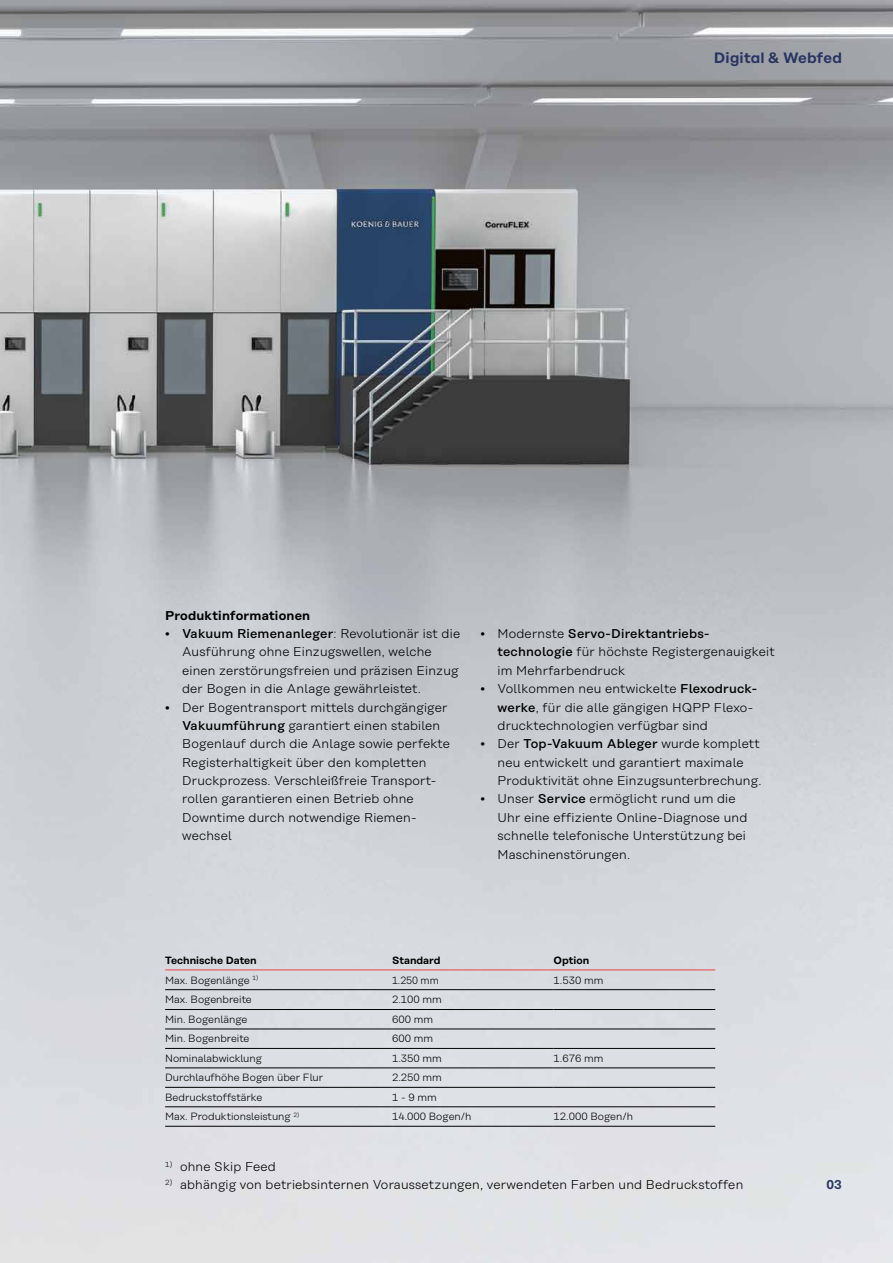
<style>
.page{position:relative;width:893px;height:1263px;background:#fff}
.page>*{position:absolute;margin:0;border:0;box-sizing:border-box;transform-origin:0 0}
.t1{font:600 15px "Koenig&Bauer H";letter-spacing:.015em;color:#283462}
.t2{font:300 12.75px/18.3px "Koenig&Bauer T";letter-spacing:.015em;color:#000}
.t3{font:600 12.75px "Koenig&Bauer T";letter-spacing:.015em;color:#000}
.t4{font:600 12.75px "Koenig&Bauer H";color:#283462}
.t5{font:300 10.5px "Koenig&Bauer T";color:#000}
.t6{font:600 10.5px "Koenig&Bauer T";color:#000}
.t7{font:300 10.5px "Koenig&Bauer T";color:#000;scale:.94 1}
.s1{font-weight:500}
</style>
<div class="page">
<img style="left:0;top:0;width:893px;height:1263px">
<hr style="left:165px;top:1087px;width:227px;height:1px;background:#000">
<hr style="left:392px;top:1087px;width:162px;height:1px;background:#000">
<hr style="left:554px;top:1087px;width:161px;height:1px;background:#000">
<hr style="left:165px;top:1106px;width:227px;height:1px;background:#000">
<hr style="left:392px;top:1106px;width:162px;height:1px;background:#000">
<hr style="left:554px;top:1106px;width:161px;height:1px;background:#000">
<hr style="left:165px;top:969px;width:227px;height:1px;background:#e74346">
<hr style="left:392px;top:969px;width:162px;height:1px;background:#e74346">
<hr style="left:554px;top:969px;width:161px;height:1px;background:#e74346">
<hr style="left:165px;top:1009px;width:227px;height:1px;background:#000">
<hr style="left:392px;top:1009px;width:162px;height:1px;background:#000">
<hr style="left:554px;top:1009px;width:161px;height:1px;background:#000">
<hr style="left:165px;top:1029px;width:227px;height:1px;background:#000">
<hr style="left:392px;top:1029px;width:162px;height:1px;background:#000">
<hr style="left:554px;top:1029px;width:161px;height:1px;background:#000">
<hr style="left:165px;top:1048px;width:227px;height:1px;background:#000">
<hr style="left:392px;top:1048px;width:162px;height:1px;background:#000">
<hr style="left:554px;top:1048px;width:161px;height:1px;background:#000">
<hr style="left:165px;top:1067px;width:227px;height:1px;background:#000">
<hr style="left:392px;top:1067px;width:162px;height:1px;background:#000">
<hr style="left:554px;top:1067px;width:161px;height:1px;background:#000">
<hr style="left:165px;top:1126px;width:227px;height:1px;background:#000">
<hr style="left:392px;top:1126px;width:162px;height:1px;background:#000">
<hr style="left:554px;top:1126px;width:161px;height:1px;background:#000">
<hr style="left:165px;top:989px;width:227px;height:1px;background:#000">
<hr style="left:392px;top:989px;width:162px;height:1px;background:#000">
<hr style="left:554px;top:989px;width:161px;height:1px;background:#000">
<p class="t1" style="left:714px;top:49px;width:130px">Digital &amp; Webfed</p>
<p class="t3" style="left:165px;top:608px;width:147px">Produktinformationen</p>
<p class="t2" style="left:182px;top:624px;width:280px;text-indent:-17px">• <span class="s1">Vakuum Riemenanleger</span>: Revolutionär ist die Ausführung ohne Einzugswellen, welche einen zerstörungsfreien und präzisen Einzug der Bogen in die Anlage gewährleistet.</p>
<p class="t2" style="left:182px;top:698px;width:269px;text-indent:-17px">• Der Bogentransport mittels durchgängiger <span class="s1">Vakuumführung</span> garantiert einen stabilen Bogenlauf durch die Anlage sowie perfekte Registerhaltigkeit über den kompletten Druckprozess. Verschleißfreie Transport&shy;rollen garantieren einen Betrieb ohne Downtime durch notwendige Riemen&shy;wechsel</p>
<p class="t2" style="left:497px;top:624px;width:279px;text-indent:-17px">• Modernste <span class="s1">Servo-Direktantriebs&shy;technologie</span> für höchste Registergenauigkeit im Mehrfarbendruck</p>
<p class="t2" style="left:497px;top:680px;width:261px;text-indent:-17px">• Vollkommen neu entwickelte <span class="s1">Flexodruck&shy;werke</span>, für die alle gängigen HQPP Flexo&shy;drucktechnologien verfügbar sind</p>
<p class="t2" style="left:497px;top:735px;width:265px;text-indent:-17px">• Der <span class="s1">Top-Vakuum Ableger</span> wurde komplett neu entwickelt und garantiert maximale<br>Produktivität ohne Einzugsunterbrechung.</p>
<p class="t2" style="left:497px;top:790px;width:251px;text-indent:-17px">• Unser <span class="s1">Service</span> ermöglicht rund um die Uhr eine effiziente Online-Diagnose und schnelle telefonische Unterstützung bei Maschinenstörungen.</p>
<p class="t6" style="left:165px;top:954px;width:93px">Technische Daten</p>
<p class="t6" style="left:392px;top:954px;width:50px">Standard</p>
<p class="t6" style="left:554px;top:954px;width:37px">Option</p>
<p class="t5" style="left:165px;top:974px;width:95px">Max. Bogenlänge <sup>1)</sup></p>
<p class="t7" style="left:392px;top:974px;width:51px">1.250 mm</p>
<p class="t5" style="left:554px;top:974px;width:51px">1.530 mm</p>
<p class="t5" style="left:165px;top:993px;width:88px">Max. Bogenbreite</p>
<p class="t5" style="left:392px;top:993px;width:51px">2.100 mm</p>
<p class="t5" style="left:165px;top:1013px;width:84px">Min. Bogenlänge</p>
<p class="t5" style="left:392px;top:1013px;width:42px">600 mm</p>
<p class="t5" style="left:165px;top:1033px;width:86px">Min. Bogenbreite</p>
<p class="t5" style="left:392px;top:1033px;width:42px">600 mm</p>
<p class="t5" style="left:165px;top:1052px;width:98px">Nominalabwicklung</p>
<p class="t5" style="left:392px;top:1052px;width:51px">1.350 mm</p>
<p class="t5" style="left:554px;top:1052px;width:51px">1.676 mm</p>
<p class="t5" style="left:165px;top:1072px;width:160px">Durchlaufhöhe Bogen über Flur</p>
<p class="t5" style="left:392px;top:1072px;width:51px">2.250 mm</p>
<p class="t5" style="left:165px;top:1091px;width:99px">Bedruckstoffstärke</p>
<p class="t5" style="left:392px;top:1091px;width:46px">1 - 9 mm</p>
<p class="t5" style="left:165px;top:1111px;width:136px">Max. Produktionsleistung <sup>2)</sup></p>
<p class="t5" style="left:392px;top:1111px;width:81px">14.000 Bogen/h</p>
<p class="t5" style="left:554px;top:1111px;width:81px">12.000 Bogen/h</p>
<p class="t2" style="left:165px;top:1157px;width:112px"><sup>1)</sup> ohne Skip Feed</p>
<p class="t2" style="left:165px;top:1176px;width:580px"><sup>2)</sup> abhängig von betriebsinternen Voraussetzungen, verwendeten Farben und Bedruckstoffen</p>
<p class="t4" style="left:827px;top:1177px;width:17px">03</p>
</div>
